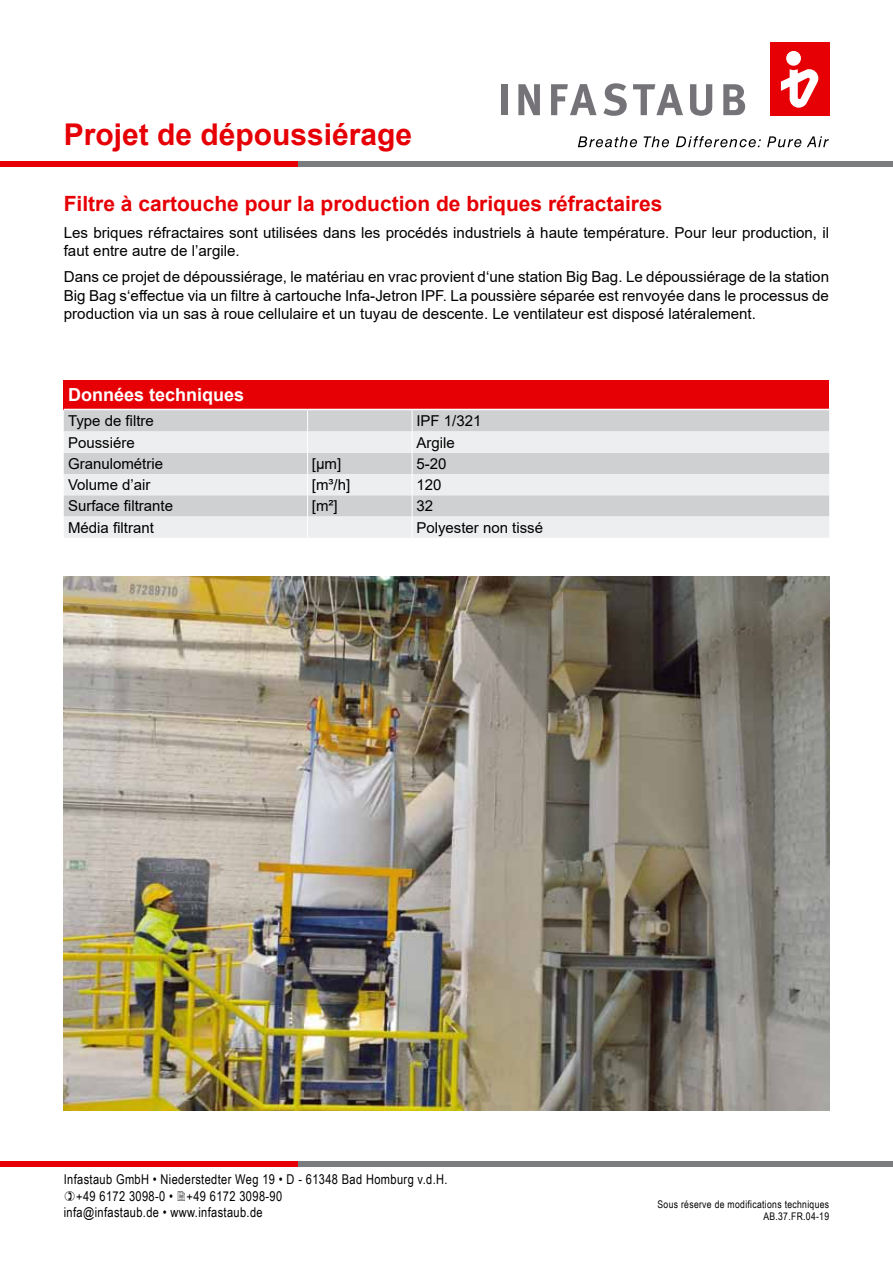
<style>
.page{position:relative;width:893px;height:1263px;background:#fff}
.page>*{position:absolute;margin:0;border:0;box-sizing:border-box;transform-origin:0 0}
.t1{font:700 30px "Arial";color:#e60005}
.t2{font:700 21px "Arial";color:#e60005}
.t3{font:700 18px "Arial";color:#fff}
.t4{font:15.15px/18.1px "Arial";color:#000}
.t5{font:15px "Arial";color:#000}
.t6{font:13.5px "Arial Narrow";letter-spacing:.025em;color:#000}
.t7{font:10.5px/12.6px "Arial Narrow";letter-spacing:.03em;color:#000;text-align:right}
</style>
<div class="page">
<svg style="left:578px;top:136px;width:59px;height:11px"></svg>
<svg style="left:644px;top:136px;width:25px;height:11px"></svg>
<svg style="left:676px;top:136px;width:85px;height:11px"></svg>
<svg style="left:767px;top:136px;width:34px;height:11px"></svg>
<svg style="left:807px;top:136px;width:22px;height:11px"></svg>
<div style="left:501px;top:84px;width:6px;height:31px;background:#757378"></div>
<svg style="left:518px;top:84px;width:22px;height:31px"></svg>
<svg style="left:551px;top:84px;width:46px;height:31px"></svg>
<svg style="left:603px;top:83px;width:24px;height:33px"></svg>
<svg style="left:633px;top:84px;width:50px;height:31px"></svg>
<svg style="left:690px;top:84px;width:22px;height:32px"></svg>
<svg style="left:723px;top:84px;width:22px;height:31px"></svg>
<div style="left:770px;top:43px;width:59px;height:73px;background:#e60005"></div>
<div style="left:786px;top:51px;width:15px;height:15px;background:#fff;border-radius:50%"></div>
<svg style="left:781px;top:69px;width:37px;height:39px"></svg>
<div style="left:298px;top:1161px;width:595px;height:5px;background:#7b7c7e"></div>
<div style="left:0;top:1161px;width:298px;height:5px;background:#e60005"></div>
<div style="left:298px;top:162px;width:595px;height:5px;background:#7b7c7e"></div>
<div style="left:0;top:162px;width:298px;height:5px;background:#e60005"></div>
<img style="left:64px;top:576px;width:765px;height:534px">
<div style="left:64px;top:380px;width:765px;height:29px;background:#e60005"></div>
<div style="left:64px;top:410px;width:765px;height:21px;background:#ced0d2"></div>
<svg style="left:64px;top:431px;width:765px;height:107px;background:#e0e2e3"></svg>
<svg style="left:307px;top:410px;width:1px;height:128px"></svg>
<svg style="left:412px;top:410px;width:1px;height:128px"></svg>
<h1 class="t1" style="left:64px;top:113px;width:350px">Projet de dépoussiérage</h1>
<h2 class="t2" style="left:64px;top:189px;width:600px">Filtre à cartouche pour la production de briques réfractaires</h2>
<p class="t4" style="left:64px;top:223px;width:767px">Les briques réfractaires sont utilisées dans les procédés industriels à haute température. Pour leur production, il faut entre autre de l’argile.</p>
<p class="t4" style="left:64px;top:268px;width:767px;text-align:justify">Dans ce projet de dépoussiérage, le matériau en vrac provient d‘une station Big Bag. Le dépoussiérage de la station Big Bag s‘effectue via un filtre à cartouche Infa-Jetron IPF. La poussière séparée est renvoyée dans le processus de production via un sas à roue cellulaire et un tuyau de descente. Le ventilateur est disposé latéralement.</p>
<p class="t3" style="left:68px;top:382px;width:178px">Données techniques</p>
<p class="t5" style="left:68px;top:411px;width:87px">Type de filtre</p>
<p class="t5" style="left:416px;top:411px;width:67px">IPF 1/321</p>
<p class="t5" style="left:68px;top:432px;width:68px">Poussiére</p>
<p class="t5" style="left:416px;top:432px;width:40px">Argile</p>
<p class="t5" style="left:68px;top:453px;width:97px">Granulométrie</p>
<p class="t5" style="left:312px;top:453px;width:31px">[µm]</p>
<p class="t5" style="left:416px;top:453px;width:32px">5-20</p>
<p class="t5" style="left:68px;top:474px;width:84px">Volume d’air</p>
<p class="t5" style="left:312px;top:474px;width:40px">[m³/h]</p>
<p class="t5" style="left:416px;top:474px;width:27px">120</p>
<p class="t5" style="left:68px;top:496px;width:107px">Surface filtrante</p>
<p class="t5" style="left:312px;top:496px;width:27px">[m²]</p>
<p class="t5" style="left:416px;top:496px;width:18px">32</p>
<p class="t5" style="left:68px;top:517px;width:87px">Média filtrant</p>
<p class="t5" style="left:416px;top:517px;width:128px">Polyester non tissé</p>
<p class="t6" style="left:64px;top:1170px;width:385px">Infastaub GmbH • Niederstedter Weg 19 • D - 61348 Bad Homburg v.d.H.</p>
<p class="t6" style="left:76px;top:1186px;width:208px">+49 6172 3098-0 • +49 6172 3098-90</p>
<p class="t6" style="left:64px;top:1203px;width:200px">infa@infastaub.de • www.infastaub.de</p>
<p class="t7" style="left:657px;top:1197px;width:173px">Sous réserve de modifications techniques<br>AB.37.FR.04-19</p>
</div>
